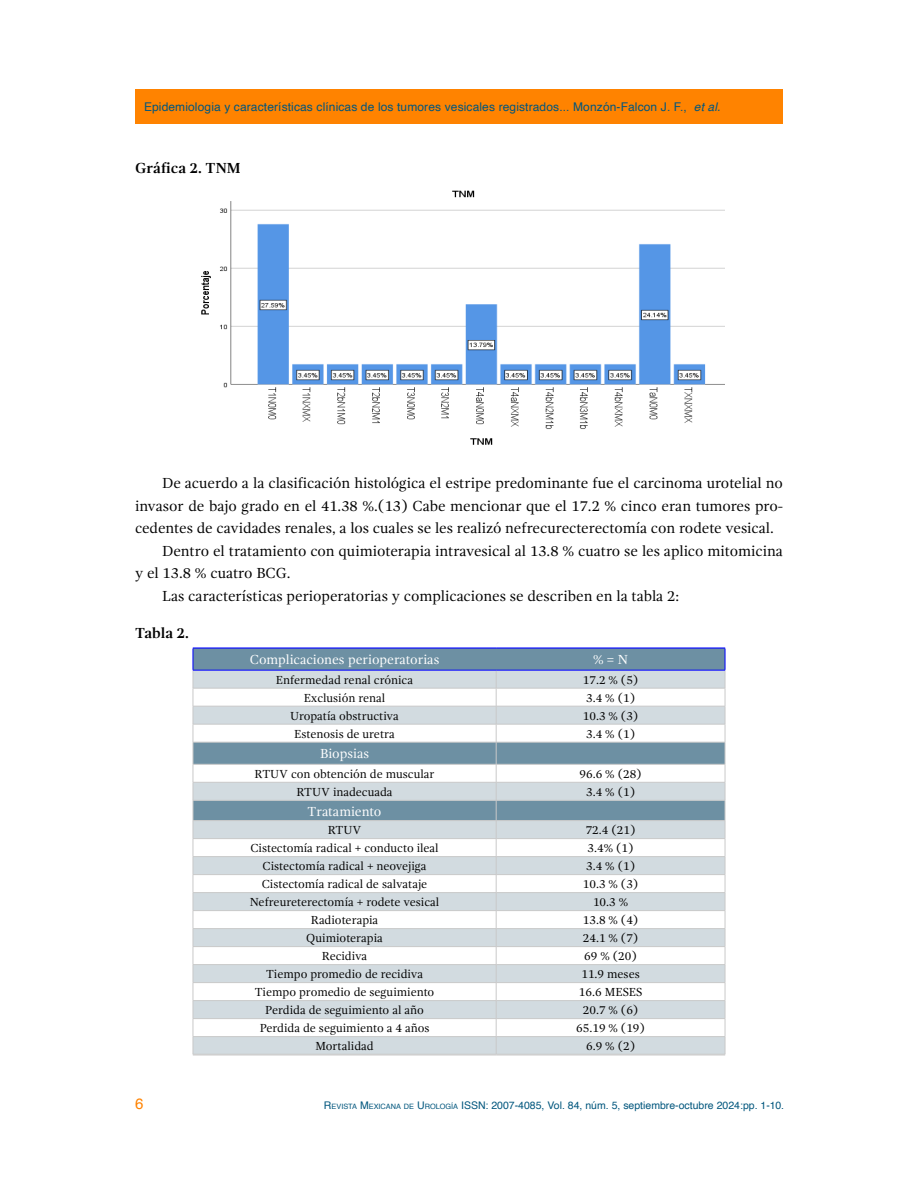
<style>
.page{position:relative;width:918px;height:1188px;background:#fff}
.page>*{position:absolute;margin:0;border:0;box-sizing:border-box;transform-origin:0 0}
.t1{font:15px "Gandhi Serif";color:#000}
.t2{font:700 15px "Gandhi Serif";color:#000}
.t3{font:15px "Helvetica";color:#ff8300}
.t4{font:13.5px "Gandhi Serif";color:#fff}
.t5{font:12px "Gandhi Serif";color:#000}
.t6{font:12px "Helvetica";letter-spacing:.01em;color:#00567d}
.t7{font:10.5px "Helvetica";color:#00567d}
.s1{font-style:italic}
.s2{font-style:inherit}
.s3{font-size:7.35px}
</style>
<div class="page">
<div style="left:135px;top:89px;width:648px;height:34px;background:#ff8300"></div>
<img style="left:201px;top:190px;width:524px;height:255px">
<div style="left:194px;top:649px;width:531px;height:21px;background:#6d90a3"></div>
<svg style="left:194px;top:671px;width:531px;height:383px;fill:#d2dbe0"></svg>
<hr style="left:193px;top:688px;width:303px;height:1px;background:#c9c9c9">
<hr style="left:496px;top:688px;width:229px;height:1px;background:#c9c9c9">
<hr style="left:193px;top:706px;width:303px;height:1px;background:#c9c9c9">
<hr style="left:496px;top:706px;width:229px;height:1px;background:#c9c9c9">
<hr style="left:193px;top:724px;width:303px;height:1px;background:#c9c9c9">
<hr style="left:496px;top:724px;width:229px;height:1px;background:#c9c9c9">
<hr style="left:193px;top:742px;width:303px;height:1px;background:#c9c9c9">
<hr style="left:496px;top:742px;width:229px;height:1px;background:#c9c9c9">
<hr style="left:193px;top:764px;width:303px;height:1px;background:#c9c9c9">
<hr style="left:496px;top:764px;width:229px;height:1px;background:#c9c9c9">
<hr style="left:193px;top:782px;width:303px;height:1px;background:#c9c9c9">
<hr style="left:496px;top:782px;width:229px;height:1px;background:#c9c9c9">
<hr style="left:193px;top:800px;width:303px;height:1px;background:#c9c9c9">
<hr style="left:496px;top:800px;width:229px;height:1px;background:#c9c9c9">
<hr style="left:193px;top:820px;width:303px;height:1px;background:#c9c9c9">
<hr style="left:496px;top:820px;width:229px;height:1px;background:#c9c9c9">
<hr style="left:193px;top:838px;width:303px;height:1px;background:#c9c9c9">
<hr style="left:496px;top:838px;width:229px;height:1px;background:#c9c9c9">
<hr style="left:193px;top:856px;width:303px;height:1px;background:#c9c9c9">
<hr style="left:496px;top:856px;width:229px;height:1px;background:#c9c9c9">
<hr style="left:193px;top:874px;width:303px;height:1px;background:#c9c9c9">
<hr style="left:496px;top:874px;width:229px;height:1px;background:#c9c9c9">
<hr style="left:193px;top:892px;width:303px;height:1px;background:#c9c9c9">
<hr style="left:496px;top:892px;width:229px;height:1px;background:#c9c9c9">
<hr style="left:193px;top:910px;width:303px;height:1px;background:#c9c9c9">
<hr style="left:496px;top:910px;width:229px;height:1px;background:#c9c9c9">
<hr style="left:193px;top:928px;width:303px;height:1px;background:#c9c9c9">
<hr style="left:496px;top:928px;width:229px;height:1px;background:#c9c9c9">
<hr style="left:193px;top:946px;width:303px;height:1px;background:#c9c9c9">
<hr style="left:496px;top:946px;width:229px;height:1px;background:#c9c9c9">
<hr style="left:193px;top:964px;width:303px;height:1px;background:#c9c9c9">
<hr style="left:496px;top:964px;width:229px;height:1px;background:#c9c9c9">
<hr style="left:193px;top:982px;width:303px;height:1px;background:#c9c9c9">
<hr style="left:496px;top:982px;width:229px;height:1px;background:#c9c9c9">
<hr style="left:193px;top:1000px;width:303px;height:1px;background:#c9c9c9">
<hr style="left:496px;top:1000px;width:229px;height:1px;background:#c9c9c9">
<hr style="left:193px;top:1018px;width:303px;height:1px;background:#c9c9c9">
<hr style="left:496px;top:1018px;width:229px;height:1px;background:#c9c9c9">
<hr style="left:193px;top:1036px;width:303px;height:1px;background:#c9c9c9">
<svg style="left:193px;top:649px;width:1px;height:405px"></svg>
<hr style="left:496px;top:1036px;width:229px;height:1px;background:#c9c9c9">
<svg style="left:496px;top:671px;width:1px;height:383px"></svg>
<svg style="left:725px;top:649px;width:1px;height:405px"></svg>
<hr style="left:193px;top:647px;width:303px;height:2px;background:#00f">
<hr style="left:496px;top:647px;width:229px;height:2px;background:#00f">
<hr style="left:193px;top:670px;width:303px;height:1px;background:#00f">
<hr style="left:496px;top:670px;width:229px;height:1px;background:#00f">
<hr style="left:193px;top:1054px;width:303px;height:1px;background:#c9c9c9">
<hr style="left:193px;top:1055px;width:303px;height:1px;background:#c9c9c9">
<hr style="left:496px;top:1054px;width:229px;height:1px;background:#c9c9c9">
<hr style="left:496px;top:1055px;width:229px;height:1px;background:#c9c9c9">
<p class="t6" style="left:144px;top:97px;width:578px">Epidemiologia y características clínicas de los tumores vesicales registrados... Monzón-Falcon J. F., <span class="s1">et al.</span></p>
<p class="t2" style="left:135px;top:160px;width:107px">Gráfica 2. TNM</p>
<p class="t1" style="left:162px;top:475px;width:623px">De acuerdo a la clasificación histológica el estripe predominante fue el carcinoma urotelial no</p>
<p class="t1" style="left:135px;top:497px;width:650px">invasor de bajo grado en el 41.38 %.(13) Cabe mencionar que el 17.2 % cinco eran tumores pro-</p>
<p class="t1" style="left:135px;top:520px;width:641px">cedentes de cavidades renales, a los cuales se les realizó nefrecurecterectomía con rodete vesical.</p>
<p class="t1" style="left:162px;top:542px;width:623px">Dentro el tratamiento con quimioterapia intravesical al 13.8 % cuatro se les aplico mitomicina</p>
<p class="t1" style="left:135px;top:565px;width:157px">y el 13.8 % cuatro BCG.</p>
<p class="t1" style="left:162px;top:587px;width:519px">Las características perioperatorias y complicaciones se describen en la tabla 2:</p>
<p class="t2" style="left:135px;top:625px;width:55px">Tabla 2.</p>
<p class="t4" style="left:250px;top:652px;width:191px">Complicaciones perioperatorias</p>
<p class="t4" style="left:593px;top:652px;width:37px">% = N</p>
<p class="t5" style="left:276px;top:673px;width:139px">Enfermedad renal crónica</p>
<p class="t5" style="left:583px;top:673px;width:57px">17.2 % (5)</p>
<p class="t5" style="left:304px;top:691px;width:83px">Exclusión renal</p>
<p class="t5" style="left:586px;top:691px;width:50px">3.4 % (1)</p>
<p class="t5" style="left:290px;top:709px;width:110px">Uropatía obstructiva</p>
<p class="t5" style="left:583px;top:709px;width:57px">10.3 % (3)</p>
<p class="t5" style="left:294px;top:727px;width:102px">Estenosis de uretra</p>
<p class="t5" style="left:586px;top:727px;width:50px">3.4 % (1)</p>
<p class="t4" style="left:320px;top:746px;width:50px">Biopsias</p>
<p class="t5" style="left:255px;top:767px;width:181px">RTUV con obtención de muscular</p>
<p class="t5" style="left:580px;top:767px;width:64px">96.6 % (28)</p>
<p class="t5" style="left:297px;top:785px;width:98px">RTUV inadecuada</p>
<p class="t5" style="left:586px;top:785px;width:50px">3.4 % (1)</p>
<p class="t4" style="left:308px;top:803px;width:76px">Tratamiento</p>
<p class="t5" style="left:328px;top:823px;width:35px">RTUV</p>
<p class="t5" style="left:586px;top:823px;width:51px">72.4 (21)</p>
<p class="t5" style="left:250px;top:841px;width:190px">Cistectomía radical + conducto ileal</p>
<p class="t5" style="left:588px;top:841px;width:47px">3.4% (1)</p>
<p class="t5" style="left:263px;top:859px;width:165px">Cistectomía radical + neovejiga</p>
<p class="t5" style="left:586px;top:859px;width:50px">3.4 % (1)</p>
<p class="t5" style="left:262px;top:877px;width:167px">Cistectomía radical de salvataje</p>
<p class="t5" style="left:583px;top:877px;width:57px">10.3 % (3)</p>
<p class="t5" style="left:250px;top:895px;width:191px">Nefreureterectomía + rodete vesical</p>
<p class="t5" style="left:593px;top:895px;width:37px">10.3 %</p>
<p class="t5" style="left:311px;top:913px;width:69px">Radioterapia</p>
<p class="t5" style="left:583px;top:913px;width:57px">13.8 % (4)</p>
<p class="t5" style="left:306px;top:931px;width:78px">Quimioterapia</p>
<p class="t5" style="left:583px;top:931px;width:57px">24.1 % (7)</p>
<p class="t5" style="left:322px;top:949px;width:47px">Recidiva</p>
<p class="t5" style="left:584px;top:949px;width:54px">69 % (20)</p>
<p class="t5" style="left:266px;top:967px;width:159px">Tiempo promedio de recidiva</p>
<p class="t5" style="left:581px;top:967px;width:60px">11.9 meses</p>
<p class="t5" style="left:255px;top:985px;width:181px">Tiempo promedio de seguimiento</p>
<p class="t5" style="left:579px;top:985px;width:65px">16.6 MESES</p>
<p class="t5" style="left:265px;top:1003px;width:160px">Perdida de seguimiento al año</p>
<p class="t5" style="left:583px;top:1003px;width:57px">20.7 % (6)</p>
<p class="t5" style="left:260px;top:1021px;width:171px">Perdida de seguimiento a 4 años</p>
<p class="t5" style="left:576px;top:1021px;width:70px">65.19 % (19)</p>
<p class="t5" style="left:315px;top:1039px;width:60px">Mortalidad</p>
<p class="t5" style="left:586px;top:1039px;width:50px">6.9 % (2)</p>
<p class="t3" style="left:135px;top:1092px;width:10px">6</p>
<p class="t7" style="left:324px;top:1097px;width:462px"><span class="s2">R</span><span class="s3">EVISTA</span> <span class="s2">M</span><span class="s3">EXICANA DE</span> <span class="s2">U</span><span class="s3">ROLOGÍA</span> ISSN: 2007-4085, Vol. 84, núm. 5, septiembre-octubre 2024:pp. 1-10.</p>
</div>
